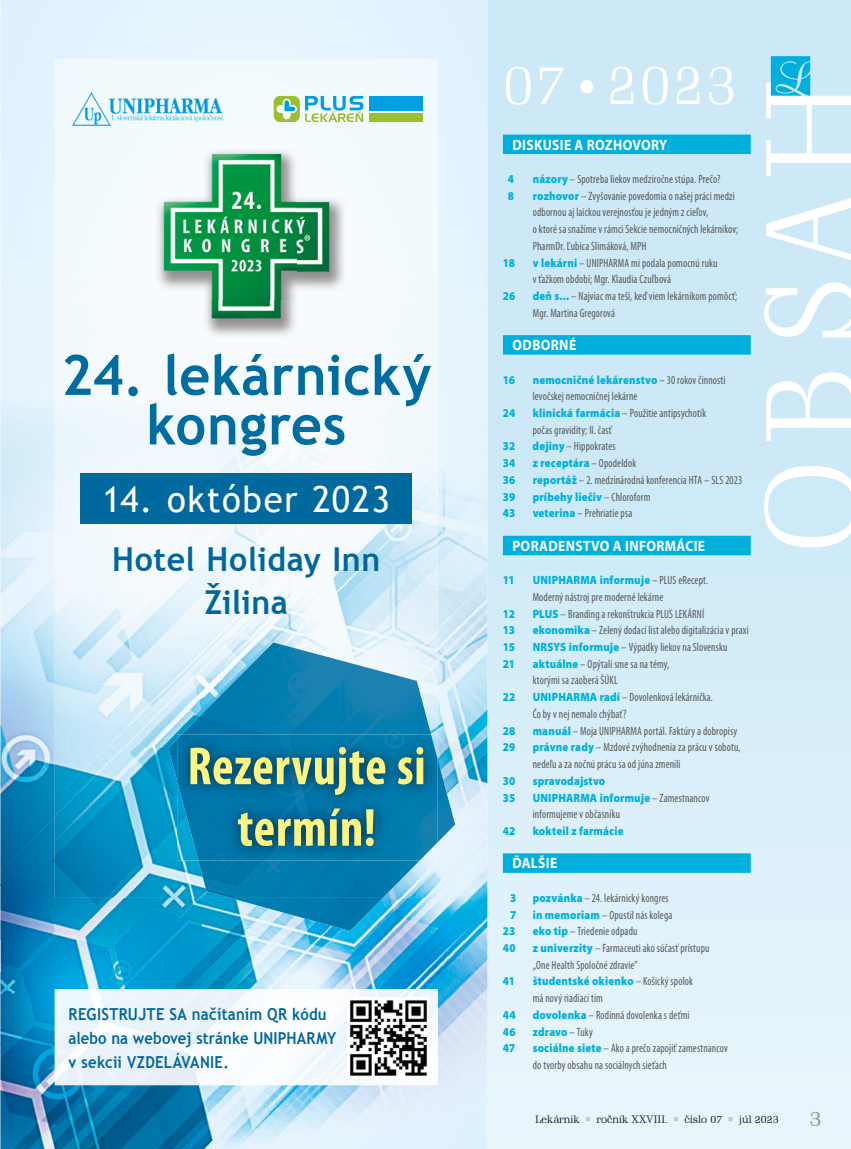
<style>
.page{position:relative;width:851px;height:1149px;background:#fff}
.page>*{position:absolute;margin:0;border:0;box-sizing:border-box;transform-origin:0 0}
.t1{font:700 55.5px/49.5px "Trebuchet MS";letter-spacing:.015em;color:#006da0;text-align:center}
.t2{font:300 55.5px "Schadow BT";letter-spacing:.045em;color:#fff}
.t3{font:700 condensed 54px/61.5px "Myriad Pro";letter-spacing:.015em;color:#fff382;text-align:center;scale:.95 1}
.t4{font:36px "Trebuchet MS";letter-spacing:.045em;color:#fff}
.t5{font:700 33px/42.9px "Trebuchet MS";letter-spacing:.015em;color:#00679d;text-align:center}
.t6{font:300 21px "Schadow BT";color:#878787}
.t7{font:700 16.5px/24px "Trebuchet MS";letter-spacing:.01em;color:#00679d;scale:.9 1}
.t8{font:700 15px "Myriad Pro";letter-spacing:.03em;color:#fff;scale:.9 1}
.t9{font:condensed 12px/16.6px "Myriad Pro";letter-spacing:.015em;color:#575756;scale:.9 1}
.t10{font:900 12px "Myriad Pro";letter-spacing:.015em;color:#00b0dc;scale:.9 1}
.t11{font:300 10.5px "Schadow BT";letter-spacing:.005em;color:#000}
.s1{font-size:45px}
.s2{font-weight:900;font-stretch:normal;color:#00b0dc}
.s3{font-weight:400;font-stretch:condensed;color:#575756}
.s4{color:#c6c6c6}
</style>
<div class="page">
<div style="left:0;top:0;width:487px;height:300px;background:#e4f3fd"></div>
<img style="left:391px;top:831px;width:96px;height:317px">
<img style="left:439px;top:300px;width:48px;height:531px">
<img style="left:437px;top:300px;width:2px;height:459px">
<img style="left:0;top:1044px;width:391px;height:104px">
<img style="left:0;top:885px;width:391px;height:105px">
<img style="left:0;top:990px;width:55px;height:54px">
<img style="left:0;top:300px;width:55px;height:585px">
<div style="left:489px;top:0;width:361px;height:1148px;background:linear-gradient(to bottom,#c5e6f6,#e4f4fb)"></div>
<div style="left:55px;top:60px;width:382px;height:240px;background:#f3fafe"></div>
<img style="left:419px;top:860px;width:18px;height:37px">
<img style="left:390px;top:300px;width:47px;height:434px">
<img style="left:55px;top:300px;width:335px;height:398px">
<img style="left:55px;top:848px;width:143px;height:49px">
<img style="left:55px;top:698px;width:113px;height:50px">
<img style="left:55px;top:748px;width:122px;height:100px">
<img style="left:55px;top:988px;width:382px;height:96px">
<img style="left:146px;top:142px;width:200px;height:199px">
<img style="left:72px;top:92px;width:150px;height:34px">
<svg style="left:273px;top:96px;width:90px;height:26px"></svg>
<div style="left:369px;top:96px;width:54px;height:14px;background:#009fe3"></div>
<div style="left:369px;top:113px;width:54px;height:9px;background:#98c030"></div>
<img style="left:230px;top:897px;width:152px;height:33px">
<img style="left:198px;top:860px;width:221px;height:37px">
<img style="left:437px;top:759px;width:18px;height:83px">
<img style="left:168px;top:642px;width:263px;height:138px">
<svg style="left:437px;top:841px;width:1px;height:19px"></svg>
<svg style="left:437px;top:734px;width:1px;height:26px"></svg>
<img style="left:177px;top:734px;width:260px;height:126px">
<svg style="left:763px;top:82px;width:87px;height:465px;fill:#cde9f7"></svg>
<div style="left:503px;top:134px;width:247px;height:20px;background:#00b0dc"></div>
<div style="left:503px;top:335px;width:247px;height:19px;background:#00b0dc"></div>
<div style="left:503px;top:535px;width:247px;height:20px;background:#00b0dc"></div>
<div style="left:503px;top:853px;width:247px;height:19px;background:#00b0dc"></div>
<div style="left:81px;top:473px;width:331px;height:50px;background:#00699e"></div>
<img style="left:348px;top:997px;width:81px;height:81px">
<svg style="left:770px;top:56px;width:40px;height:40px"></svg>
<h1 class="t1" style="left:61px;top:350px;width:371px">24. lekárnický kongres</h1>
<h3 class="t4" style="left:102px;top:478px;width:289px">14. október 2023</h3>
<h3 class="t5" style="left:112px;top:537px;width:269px">Hotel Holiday Inn<br>Žilina</h3>
<h2 class="t3" style="left:187px;top:740px;width:252px">Rezervujte si termín!</h2>
<h3 class="t7" style="left:69px;top:1001px;width:299px">REGISTRUJTE SA načítaním QR kódu alebo na webovej stránke UNIPHARMY v sekcii VZDELÁVANIE.</h3>
<h1 class="t2" style="left:503px;top:50px;width:235px">07 <span class="s1">•</span> 2023</h1>
<p class="t8" style="left:512px;top:139px;width:174px">DISKUSIE A ROZHOVORY</p>
<p class="t10" style="left:507px;top:174px;width:8px">4</p>
<p class="t9" style="left:532px;top:172px;width:210px"><span class="s2">názory</span> – Spotreba liekov medziročne stúpa. Prečo?</p>
<p class="t10" style="left:507px;top:191px;width:8px">8</p>
<p class="t9" style="left:532px;top:188px;width:230px"><span class="s2">rozhovor</span> – Zvyšovanie povedomia o našej práci medzi odbornou aj laickou verejnosťou je jedným z cieľov,<br>o ktoré sa snažíme v rámci Sekcie nemocničných lekárnikov; PharmDr. Ľubica Slimáková, MPH</p>
<p class="t10" style="left:503px;top:258px;width:15px">18</p>
<p class="t9" style="left:532px;top:255px;width:207px"><span class="s2">v lekárni</span> – UNIPHARMA mi podala pomocnú ruku v ťažkom období; Mgr. Klaudia Czuľbová</p>
<p class="t10" style="left:503px;top:291px;width:15px">26</p>
<p class="t9" style="left:532px;top:289px;width:228px"><span class="s2">deň s...</span> – Najviac ma teší, keď viem lekárnikom pomôcť;<br>Mgr. Martina Gregorová</p>
<p class="t8" style="left:512px;top:339px;width:72px">ODBORNÉ</p>
<p class="t10" style="left:503px;top:375px;width:15px">16</p>
<p class="t9" style="left:532px;top:372px;width:216px"><span class="s2">nemocničné lekárenstvo</span> – 30 rokov činnosti levočskej nemocničnej lekárne</p>
<p class="t10" style="left:503px;top:408px;width:15px">24</p>
<p class="t9" style="left:532px;top:405px;width:194px"><span class="s2">klinická farmácia</span> – Použitie antipsychotík počas gravidity; II. časť</p>
<p class="t10" style="left:503px;top:441px;width:15px">32</p>
<p class="t9" style="left:532px;top:439px;width:94px"><span class="s2">dejiny</span> – Hippokrates</p>
<p class="t10" style="left:503px;top:458px;width:15px">34</p>
<p class="t10" style="left:532px;top:458px;width:116px">z receptára <span class="s3">– Opodeldok</span></p>
<p class="t10" style="left:503px;top:475px;width:15px">36</p>
<p class="t9" style="left:532px;top:472px;width:234px"><span class="s2">reportáž</span> – 2. medzinárodná konferencia HTA – SLS 2023</p>
<p class="t10" style="left:503px;top:492px;width:15px">39</p>
<p class="t10" style="left:532px;top:492px;width:132px">príbehy liečiv <span class="s3">– Chloroform</span></p>
<p class="t10" style="left:503px;top:508px;width:15px">43</p>
<p class="t9" style="left:532px;top:506px;width:112px"><span class="s2">veterina</span> – Prehriatie psa</p>
<p class="t8" style="left:512px;top:540px;width:216px">PORADENSTVO A INFORMÁCIE</p>
<p class="t10" style="left:503px;top:575px;width:14px">11</p>
<p class="t9" style="left:532px;top:573px;width:196px"><span class="s2">UNIPHARMA informuje</span> – PLUS eRecept.<br>Moderný nástroj pre moderné lekárne</p>
<p class="t10" style="left:503px;top:608px;width:15px">12</p>
<p class="t9" style="left:532px;top:606px;width:192px"><span class="s2">PLUS</span> – Branding a rekonštrukcia PLUS LEKÁRNÍ</p>
<p class="t10" style="left:503px;top:625px;width:15px">13</p>
<p class="t9" style="left:532px;top:623px;width:241px"><span class="s2">ekonomika</span> – Zelený dodací list alebo digitalizácia v praxi</p>
<p class="t10" style="left:503px;top:642px;width:15px">15</p>
<p class="t9" style="left:532px;top:639px;width:218px"><span class="s2">NRSYS informuje</span> – Výpadky liekov na Slovensku</p>
<p class="t10" style="left:503px;top:659px;width:15px">21</p>
<p class="t9" style="left:532px;top:656px;width:153px"><span class="s2">aktuálne</span> – Opýtali sme sa na témy, ktorými sa zaoberá ŠÚKL</p>
<p class="t10" style="left:503px;top:692px;width:15px">22</p>
<p class="t9" style="left:532px;top:689px;width:202px"><span class="s2">UNIPHARMA radí</span> – Dovolenková lekárnička.<br>Čo by v nej nemalo chýbať?</p>
<p class="t10" style="left:503px;top:725px;width:15px">28</p>
<p class="t9" style="left:532px;top:723px;width:229px"><span class="s2">manuál</span> – Moja UNIPHARMA portál. Faktúry a dobropisy</p>
<p class="t10" style="left:503px;top:742px;width:15px">29</p>
<p class="t9" style="left:532px;top:740px;width:232px"><span class="s2">právne rady</span> – Mzdové zvýhodnenia za prácu v sobotu, nedeľu a za nočnú prácu sa od júna zmenili</p>
<p class="t10" style="left:503px;top:776px;width:15px">30</p>
<p class="t10" style="left:532px;top:776px;width:82px">spravodajstvo</p>
<p class="t10" style="left:503px;top:792px;width:15px">35</p>
<p class="t9" style="left:532px;top:790px;width:198px"><span class="s2">UNIPHARMA informuje</span> – Zamestnancov informujeme v občasníku</p>
<p class="t10" style="left:503px;top:826px;width:15px">42</p>
<p class="t10" style="left:532px;top:826px;width:102px">kokteil z farmácie</p>
<p class="t8" style="left:512px;top:857px;width:51px">ĎALŠIE</p>
<p class="t10" style="left:510px;top:892px;width:8px">3</p>
<p class="t9" style="left:532px;top:890px;width:153px"><span class="s2">pozvánka</span> – 24. lekárnický kongres</p>
<p class="t10" style="left:510px;top:909px;width:8px">7</p>
<p class="t9" style="left:532px;top:907px;width:157px"><span class="s2">in memoriam</span> – Opustil nás kolega</p>
<p class="t10" style="left:503px;top:926px;width:15px">23</p>
<p class="t9" style="left:532px;top:923px;width:118px"><span class="s2">eko tip</span> – Triedenie odpadu</p>
<p class="t10" style="left:503px;top:943px;width:16px">40</p>
<p class="t9" style="left:532px;top:940px;width:198px"><span class="s2">z univerzity</span> – Farmaceuti ako súčasť prístupu „One Health Spoločné zdravie”</p>
<p class="t10" style="left:503px;top:976px;width:15px">41</p>
<p class="t9" style="left:532px;top:973px;width:179px"><span class="s2">študentské okienko</span> – Košický spolok má nový riadiaci tím</p>
<p class="t10" style="left:503px;top:1009px;width:16px">44</p>
<p class="t9" style="left:532px;top:1007px;width:176px"><span class="s2">dovolenka</span> – Rodinná dovolenka s deťmi</p>
<p class="t10" style="left:503px;top:1026px;width:16px">46</p>
<p class="t10" style="left:532px;top:1026px;width:68px">zdravo <span class="s3">– Tuky</span></p>
<p class="t10" style="left:503px;top:1043px;width:15px">47</p>
<p class="t9" style="left:532px;top:1040px;width:218px"><span class="s2">sociálne siete</span> – Ako a prečo zapojiť zamestnancov do tvorby obsahu na sociálnych sieťach</p>
<p class="t11" style="left:535px;top:1112px;width:245px">Lekárnik <span class="s4">○</span> ročník XXVIII. <span class="s4">○</span> číslo 07 <span class="s4">○</span> júl 2023</p>
<h3 class="t6" style="left:809px;top:1105px;width:13px">3</h3>
</div>
